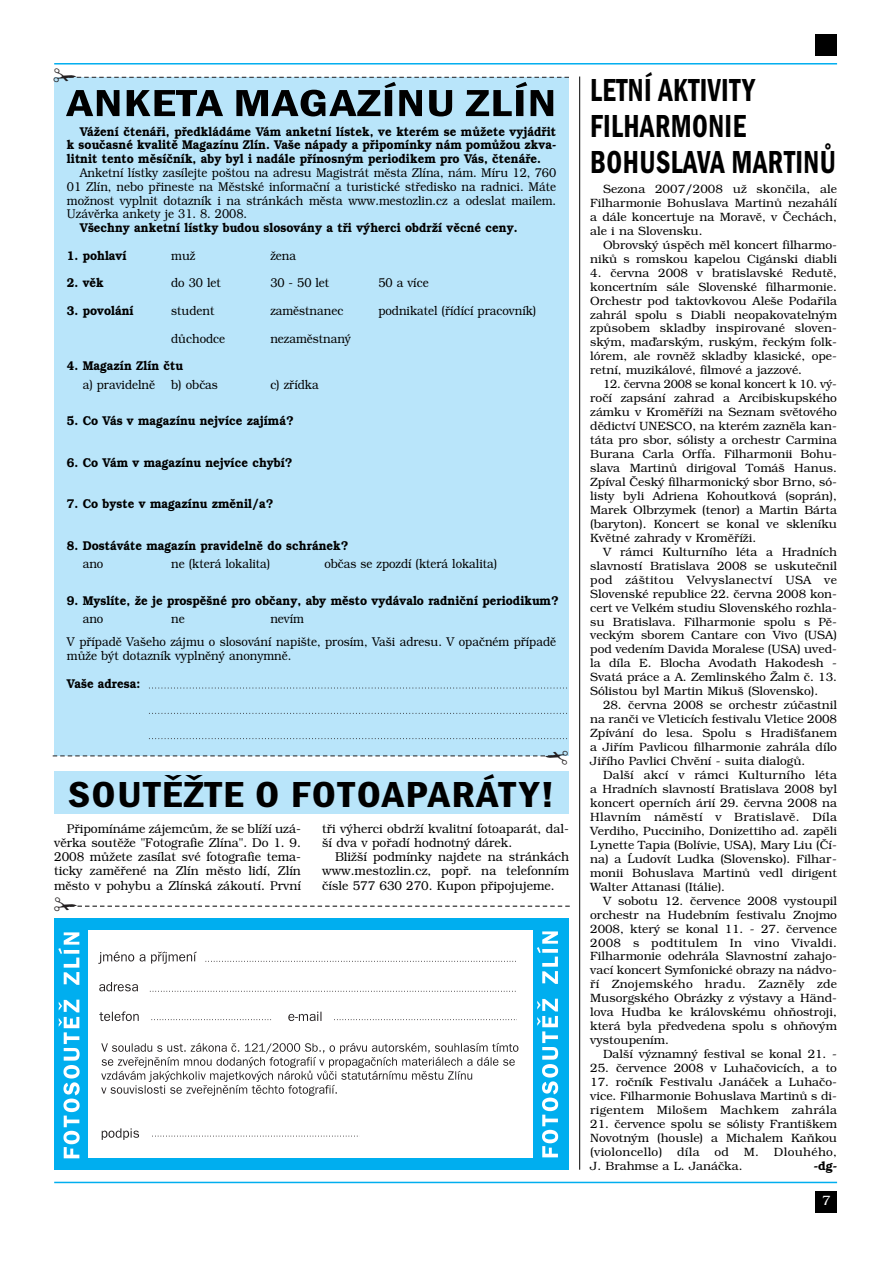
<style>
.page{position:relative;width:893px;height:1262px;background:#fff}
.page>*{position:absolute;margin:0;border:0;box-sizing:border-box;transform-origin:0 0}
.t1{font:600 condensed 39px "Franklin Gothic Itc TCE";letter-spacing:.02em;color:#000;scale:1.3 1}
.t2{font:600 condensed 37.5px "Franklin Gothic Itc TCE";letter-spacing:.03em;color:#000;scale:1.15 1}
.t3{font:600 condensed 33px/36px "Franklin Gothic Itc TCE";letter-spacing:.015em;color:#000;scale:.85 1}
.t4{font:300 13.5px "Bookman CE";color:#fff}
.t5{font:300 12.75px/13.8px "Bookman CE";color:#000;text-align:justify;scale:.9 1}
.t6{font:600 12.75px/13.8px "Bookman CE";color:#000;text-align:justify;scale:.9 1}
.t7{font:300 12.75px/14.2px "Bookman CE";color:#000;text-align:justify;scale:.95 1}
.t8{font:300 12px/14px "Bookman CE";color:#000;text-align:justify}
.t9{font:600 12px "Bookman CE";color:#000}
</style>
<div class="page">
<div style="left:54px;top:77px;width:515px;height:678px;background:#b9e5fa"></div>
<hr style="left:54px;top:63px;width:783px;height:1px;background:#00aeef">
<div style="left:815px;top:34px;width:22px;height:21px;background:#000"></div>
<div style="left:815px;top:1191px;width:22px;height:21px;background:#000"></div>
<hr style="left:54px;top:1181px;width:783px;height:2px;background:#00aeef">
<hr style="left:579px;top:76px;width:1px;height:1093px;background:#000">
<div style="left:54px;top:771px;width:515px;height:43px;background:#b9e5fa"></div>
<div style="left:55px;top:918px;width:514px;height:251px;background:#00aeef"></div>
<div style="left:88px;top:930px;width:445px;height:228px;background:#fff"></div>
<svg style="left:205px;top:961px;width:311px;height:1px"></svg>
<svg style="left:150px;top:991px;width:366px;height:1px"></svg>
<svg style="left:152px;top:1135px;width:206px;height:1px"></svg>
<svg style="left:58px;top:932px;width:22px;height:226px"></svg>
<svg style="left:537px;top:931px;width:21px;height:226px"></svg>
<svg style="left:101px;top:1042px;width:417px;height:54px"></svg>
<svg style="left:98px;top:951px;width:99px;height:12px"></svg>
<svg style="left:99px;top:982px;width:39px;height:9px"></svg>
<svg style="left:102px;top:1128px;width:37px;height:11px"></svg>
<svg style="left:99px;top:1011px;width:222px;height:10px"></svg>
<svg style="left:334px;top:1019px;width:183px;height:1px"></svg>
<svg style="left:149px;top:687px;width:418px;height:1px"></svg>
<svg style="left:149px;top:713px;width:418px;height:1px"></svg>
<svg style="left:149px;top:738px;width:418px;height:1px"></svg>
<svg style="left:70px;top:905px;width:499px;height:2px"></svg>
<svg style="left:53px;top:755px;width:515px;height:2px"></svg>
<svg style="left:69px;top:76px;width:500px;height:2px"></svg>
<h1 class="t1" style="left:67px;top:89px;width:378px">ANKETA MAGAZÍNU ZLÍN</h1>
<p class="t6" style="left:67px;top:125px;width:545px;text-indent:13px">Vážení čtenáři, předkládáme Vám anketní lístek, ve kterém se můžete vyjádřit k současné kvalitě Magazínu Zlín. Vaše nápady a připomínky nám pomůžou zkva&shy;litnit tento měsíčník, aby byl i nadále přínosným periodikem pro Vás, čtenáře.</p>
<p class="t5" style="left:67px;top:167px;width:545px;text-indent:13px">Anketní lístky zasílejte poštou na adresu Magistrát města Zlína, nám. Míru 12, 760<br>01 Zlín, nebo přineste na Městské informační a turistické středisko na radnici. Máte možnost vyplnit dotazník i na stránkách města www.mestozlin.cz a odeslat mailem.<br>Uzávěrka ankety je 31. 8. 2008.</p>
<p class="t6" style="left:80px;top:222px;width:488px">Všechny anketní lístky budou slosovány a tři výherci obdrží věcné ceny.</p>
<p class="t6" style="left:67px;top:250px;width:68px">1. pohlaví</p>
<p class="t5" style="left:171px;top:250px;width:28px">muž</p>
<p class="t5" style="left:270px;top:250px;width:30px">žena</p>
<p class="t6" style="left:67px;top:277px;width:42px">2. věk</p>
<p class="t5" style="left:171px;top:277px;width:57px">do 30 let</p>
<p class="t5" style="left:270px;top:277px;width:67px">30 - 50 let</p>
<p class="t5" style="left:378px;top:277px;width:57px">50 a více</p>
<p class="t6" style="left:67px;top:305px;width:76px">3. povolání</p>
<p class="t5" style="left:171px;top:305px;width:49px">student</p>
<p class="t5" style="left:270px;top:305px;width:83px">zaměstnanec</p>
<p class="t5" style="left:378px;top:305px;width:177px">podnikatel (řídící pracovník)</p>
<p class="t5" style="left:171px;top:333px;width:61px">důchodce</p>
<p class="t5" style="left:270px;top:333px;width:91px">nezaměstnaný</p>
<p class="t6" style="left:67px;top:360px;width:131px">4. Magazín Zlín čtu</p>
<p class="t5" style="left:83px;top:378px;width:82px">a) pravidelně</p>
<p class="t5" style="left:171px;top:378px;width:53px">b) občas</p>
<p class="t5" style="left:270px;top:378px;width:55px">c) zřídka</p>
<p class="t6" style="left:67px;top:415px;width:253px">5. Co Vás v magazínu nejvíce zajímá?</p>
<p class="t6" style="left:67px;top:457px;width:252px">6. Co Vám v magazínu nejvíce chybí?</p>
<p class="t6" style="left:67px;top:498px;width:231px">7. Co byste v magazínu změnil/a?</p>
<p class="t6" style="left:67px;top:539px;width:314px">8. Dostáváte magazín pravidelně do schránek?</p>
<p class="t5" style="left:83px;top:558px;width:24px">ano</p>
<p class="t5" style="left:171px;top:558px;width:112px">ne (která lokalita)</p>
<p class="t5" style="left:324px;top:558px;width:194px">občas se zpozdí (která lokalita)</p>
<p class="t6" style="left:67px;top:595px;width:548px">9. Myslíte, že je prospěšné pro občany, aby město vydávalo radniční periodikum?</p>
<p class="t5" style="left:83px;top:613px;width:24px">ano</p>
<p class="t5" style="left:171px;top:613px;width:17px">ne</p>
<p class="t5" style="left:67px;top:608px;width:545px;line-height:23.1px;text-indent:203px">nevím<br>V případě Vašeho zájmu o slosování napište, prosím, Vaši adresu. V opačném případě</p>
<p class="t5" style="left:67px;top:650px;width:251px">může být dotazník vyplněný anonymně.</p>
<p class="t6" style="left:67px;top:677px;width:83px">Vaše adresa:</p>
<h2 class="t2" style="left:68px;top:781px;width:424px">SOUTĚŽTE O FOTOAPARÁTY!</h2>
<p class="t7" style="left:54px;top:822px;width:261px;text-indent:13px">Připomínáme zájemcům, že se blíží uzá&shy;věrka soutěže "Fotografie Zlína". Do 1. 9.<br>2008 můžete zasílat své fotografie tema&shy;ticky zaměřené na Zlín město lidí, Zlín město v pohybu a Zlínská zákoutí. První</p>
<p class="t7" style="left:322px;top:822px;width:261px">tři výherci obdrží kvalitní fotoaparát, dal&shy;ší dva v pořadí hodnotný dárek.</p>
<p class="t7" style="left:322px;top:851px;width:261px;text-indent:13px">Bližší podmínky najdete na stránkách www.mestozlin.cz, popř. na telefonním čísle 577 630 270. Kupon připojujeme.</p>
<h3 class="t3" style="left:590px;top:74px;width:291px">LETNÍ AKTIVITY<br>FILHARMONIE<br>BOHUSLAVA MARTINŮ</h3>
<p class="t8" style="left:590px;top:183px;width:248px;text-indent:13px">Sezona 2007/2008 už skončila, ale Filharmonie Bohuslava Martinů nezahálí a dále koncertuje na Moravě, v Čechách, ale i na Slovensku.</p>
<p class="t8" style="left:590px;top:239px;width:248px;text-align:right">Obrovský úspěch měl koncert filharmo&shy;niků s romskou kapelou Cigánski diabli</p>
<p class="t8" style="left:590px;top:267px;width:248px">4. června 2008 v bratislavské Redutě, koncertním sále Slovenské filharmonie.<br>Orchestr pod taktovkovou Aleše Podařila zahrál spolu s Diabli neopakovatelným způsobem skladby inspirované sloven&shy;ským, maďarským, ruským, řeckým folk&shy;lórem, ale rovněž skladby klasické, ope&shy;retní, muzikálové, filmové a jazzové.</p>
<p class="t8" style="left:590px;top:378px;width:248px;text-indent:13px">12. června 2008 se konal koncert k 10. vý&shy;ročí zapsání zahrad a Arcibiskupského zámku v Kroměříži na Seznam světového dědictví UNESCO, na kterém zazněla kan&shy;táta pro sbor, sólisty a orchestr Carmina Burana Carla Orffa. Filharmonii Bohu&shy;slava Martinů dirigoval Tomáš Hanus.<br>Zpíval Český filharmonický sbor Brno, só&shy;listy byli Adriena Kohoutková (soprán), Marek Olbrzymek (tenor) a Martin Bárta (baryton). Koncert se konal ve skleníku Květné zahrady v Kroměříži.</p>
<p class="t8" style="left:590px;top:546px;width:248px;text-indent:13px">V rámci Kulturního léta a Hradních slavností Bratislava 2008 se uskutečnil pod záštitou Velvyslanectví USA ve Slovenské republice 22. června 2008 kon&shy;cert ve Velkém studiu Slovenského rozhla&shy;su Bratislava. Filharmonie spolu s Pě&shy;veckým sborem Cantare con Vivo (USA) pod vedením Davida Moralese (USA) uved&shy;la díla E. Blocha Avodath Hakodesh - Svatá práce a A. Zemlinského Žalm č. 13.<br>Sólistou byl Martin Mikuš (Slovensko).</p>
<p class="t8" style="left:590px;top:699px;width:248px;text-indent:13px">28. června 2008 se orchestr zúčastnil na ranči ve Vleticích festivalu Vletice 2008<br>Zpívání do lesa. Spolu s Hradišťanem a Jiřím Pavlicou filharmonie zahrála dílo Jiřího Pavlici Chvění - suita dialogů.</p>
<p class="t8" style="left:590px;top:769px;width:248px;text-indent:13px">Další akcí v rámci Kulturního léta a Hradních slavností Bratislava 2008 byl koncert operních árií 29. června 2008 na Hlavním náměstí v Bratislavě. Díla Verdiho, Pucciniho, Donizettiho ad. zapěli Lynette Tapia (Bolívie, USA), Mary Liu (Čí&shy;na) a Ĺudovít Ludka (Slovensko). Filhar&shy;monii Bohuslava Martinů vedl dirigent Walter Attanasi (Itálie).</p>
<p class="t8" style="left:590px;top:894px;width:248px;text-indent:13px">V sobotu 12. července 2008 vystoupil orchestr na Hudebním festivalu Znojmo 2008, který se konal 11. - 27. července 2008 s podtitulem In vino Vivaldi.<br>Filharmonie odehrála Slavnostní zahajo&shy;vací koncert Symfonické obrazy na nádvo&shy;ří Znojemského hradu. Zazněly zde Musorgského Obrázky z výstavy a Händ&shy;lova Hudba ke královskému ohňostroji, která byla předvedena spolu s ohňovým vystoupením.</p>
<p class="t8" style="left:603px;top:1048px;width:235px">Další významný festival se konal 21. -</p>
<p class="t8" style="left:590px;top:1062px;width:248px">25. července 2008 v Luhačovicích, a to</p>
<p class="t8" style="left:590px;top:1076px;width:248px">17. ročník Festivalu Janáček a Luhačo&shy;vice. Filharmonie Bohuslava Martinů s di&shy;rigentem Milošem Machkem zahrála</p>
<p class="t8" style="left:590px;top:1118px;width:248px">21. července spolu se sólisty Františkem Novotným (housle) a Michalem Kaňkou (violoncello) díla od M. Dlouhého, J. Brahmse a L. Janáčka.</p>
<p class="t9" style="left:813px;top:1160px;width:25px">-dg-</p>
<p class="t4" style="left:822px;top:1195px;width:10px">7</p>
</div>
